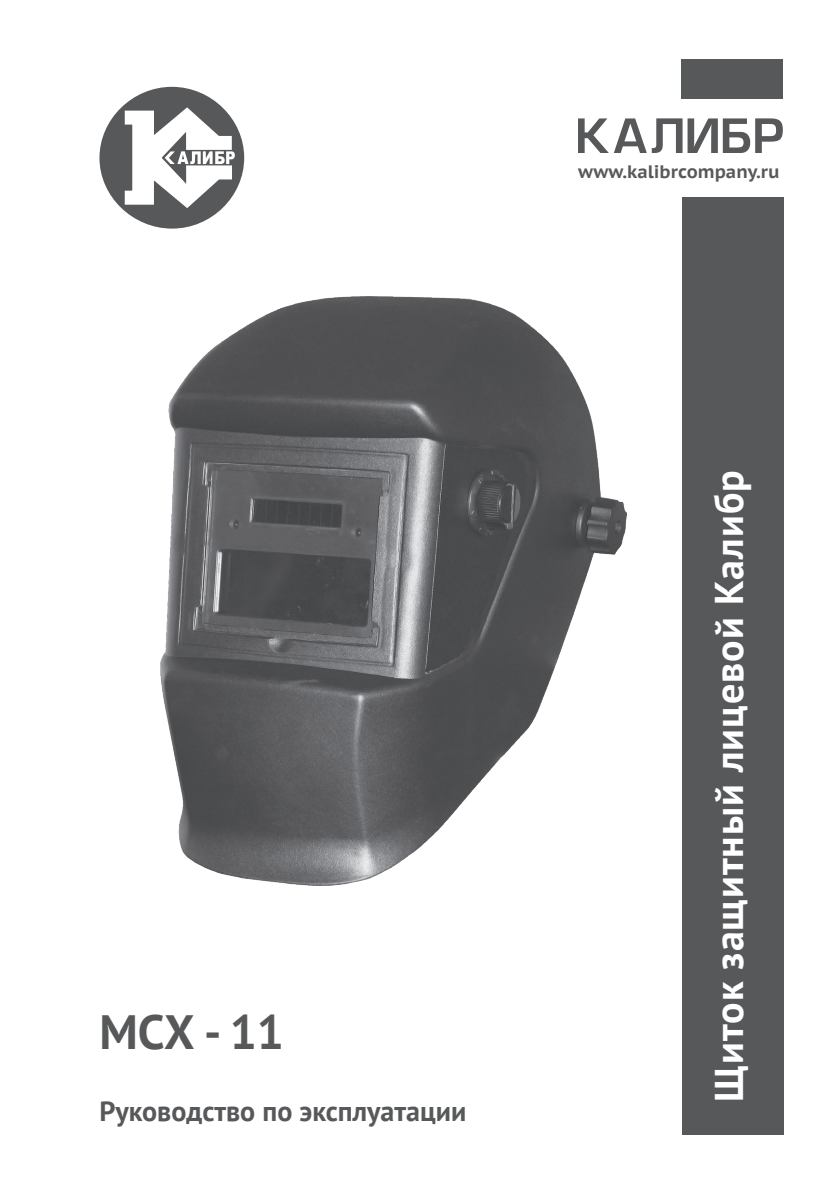
<style>
.page{position:relative;width:840px;height:1191px;background:#fff}
.page>*{position:absolute;margin:0;border:0;box-sizing:border-box;transform-origin:0 0}
.t1{font:700 48px "PT Sans";color:#57585a}
.t2{font:700 40px "PT Sans";letter-spacing:.025em;color:#fff}
.t3{font:700 28px "PT Sans";color:#57585a}
.t4{font:700 18px "PT Sans Caption";color:#57585a}
</style>
<div class="page">
<div style="left:681px;top:197px;width:101px;height:937px;background:#57585a"></div>
<svg style="left:578px;top:118px;width:204px;height:35px"></svg>
<div style="left:99px;top:87px;width:145px;height:142px;background:#57585a;border-radius:50%"></div>
<svg style="left:124px;top:106px;width:111px;height:103px"></svg>
<div style="left:681px;top:59px;width:101px;height:39px;background:#57585a"></div>
<img style="left:161px;top:297px;width:465px;height:588px">
<p class="t4" style="left:577px;top:160px;width:203px">www.kalibrcompany.ru</p>
<p class="t1" style="left:99px;top:1000px;width:186px">МСХ - 11</p>
<p class="t3" style="left:99px;top:1093px;width:368px">Руководство по эксплуатации</p>
<p class="t2" style="left:702px;top:1101px;width:633px;rotate:-90deg">Щиток защитный лицевой Калибр</p>
</div>
